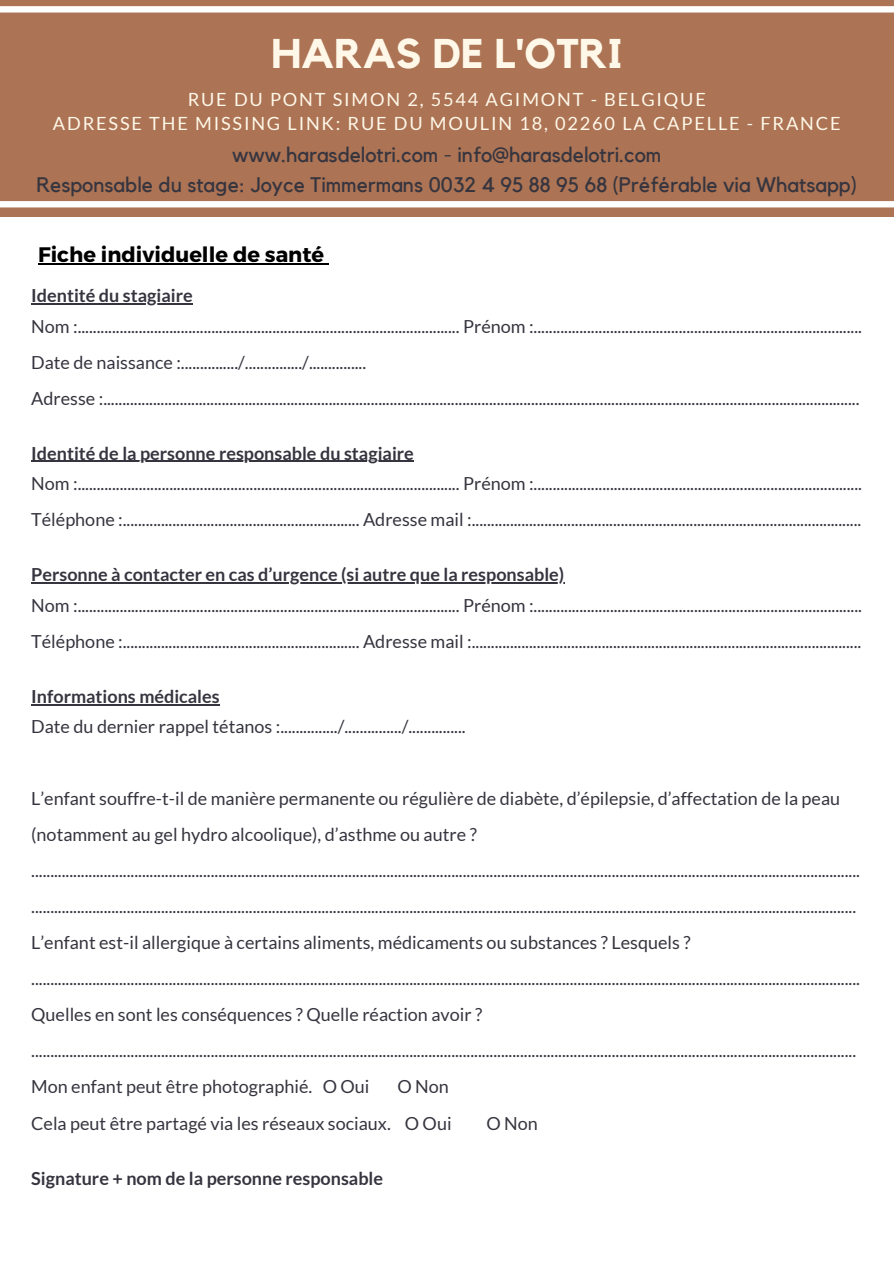
<style>
.page{position:relative;width:894px;height:1264px;background:#fff}
.page>*{position:absolute;margin:0;border:0;box-sizing:border-box;transform-origin:0 0}
.t1{font:700 41.4px "Kollektif";color:#fff8e9}
.t2{font:21px/29.2px "Kollektif";color:#36353f;text-align:center}
.t3{font:700 21px "Montserrat";color:#000}
.t4{font:18.15px/24.8px "Lato";letter-spacing:.1em;color:#fff8e9;text-align:center}
.t5{font:18px/36px "Lato";color:#36353f}
.t6{font:700 18px "Lato";color:#36353f}
</style>
<div class="page">
<div style="left:0;top:0;width:893px;height:217px;background:#ac7354"></div>
<svg style="left:0;top:6px;width:893px;height:201px"></svg>
<hr style="left:31px;top:303px;width:162px;height:1px;background:#36353f">
<hr style="left:31px;top:461px;width:383px;height:1px;background:#36353f">
<hr style="left:31px;top:582px;width:533px;height:1px;background:#36353f">
<hr style="left:31px;top:704px;width:189px;height:1px;background:#36353f">
<hr style="left:38px;top:263px;width:286px;height:1px;background:#000">
<h1 class="t1" style="left:271px;top:29px;width:352px">HARAS DE L'OTRI</h1>
<p class="t4" style="left:53px;top:86px;width:789px">RUE DU PONT SIMON 2, 5544 AGIMONT - BELGIQUE<br>ADRESSE THE MISSING LINK: RUE DU MOULIN 18, 02260 LA CAPELLE - FRANCE</p>
<p class="t2" style="left:36px;top:140px;width:821px">www.harasdelotri.com - info@harasdelotri.com<br>Responsable du stage: Joyce Timmermans 0032 4 95 88 95 68 (Préférable via Whatsapp)</p>
<p class="t3" style="left:38px;top:242px;width:287px">Fiche individuelle de santé</p>
<p class="t6" style="left:31px;top:285px;width:163px">Identité du stagiaire</p>
<p class="t5" style="left:31px;top:308px;width:832px">Nom :.................................................................................................... Prénom :......................................................................................<br>Date de naissance :.............../.............../...............<br>Adresse :......................................................................................................................................................................................................</p>
<p class="t6" style="left:31px;top:443px;width:384px">Identité de la personne responsable du stagiaire</p>
<p class="t5" style="left:31px;top:465px;width:832px">Nom :.................................................................................................... Prénom :......................................................................................<br>Téléphone :.............................................................. Adresse mail :......................................................................................................</p>
<p class="t6" style="left:31px;top:564px;width:534px">Personne à contacter en cas d’urgence (si autre que la responsable)</p>
<p class="t5" style="left:31px;top:587px;width:832px">Nom :.................................................................................................... Prénom :......................................................................................<br>Téléphone :.............................................................. Adresse mail :......................................................................................................</p>
<p class="t6" style="left:31px;top:686px;width:190px">Informations médicales</p>
<p class="t5" style="left:31px;top:708px;width:436px">Date du dernier rappel tétanos :.............../.............../...............</p>
<p class="t5" style="left:31px;top:780px;width:830px">L’enfant souffre-t-il de manière permanente ou régulière de diabète, d’épilepsie, d’affectation de la peau (notamment au gel hydro alcoolique), d’asthme ou autre ? ......................................................................................................................................................................................................................... ........................................................................................................................................................................................................................<br>L’enfant est-il allergique à certains aliments, médicaments ou substances ? Lesquels ? .........................................................................................................................................................................................................................<br>Quelles en sont les conséquences ? Quelle réaction avoir ? ........................................................................................................................................................................................................................<br>Mon enfant peut être photographié. O Oui</p>
<p class="t5" style="left:31px;top:1068px;width:422px;text-align:right">O Non<br>Cela peut être partagé via les réseaux sociaux. O Oui</p>
<p class="t5" style="left:486px;top:1104px;width:53px">O Non</p>
<p class="t6" style="left:31px;top:1167px;width:353px">Signature + nom de la personne responsable</p>
</div>
